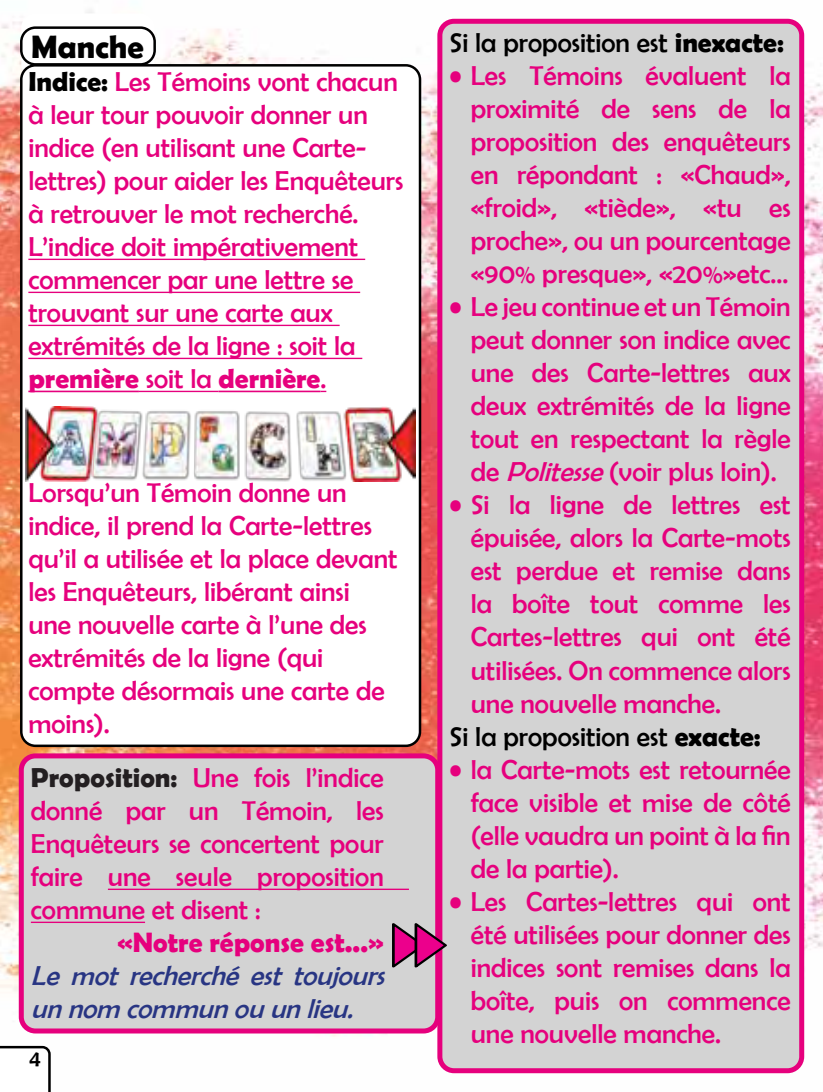
<style>
.page{position:relative;width:823px;height:1092px;background:#fff}
.page>*{position:absolute;margin:0;border:0;box-sizing:border-box;transform-origin:0 0}
.t1{font:700 32.5px "Berlin Sans FB Demi";color:#000}
.t2{font:27.5px/33px "Berlin Sans FB";color:#e6007d;text-align:justify}
.t3{font:27.5px "Berlin Sans FB";color:#000}
.t4{font:italic 27.5px/33px "Berlin Sans FB";color:#283583}
.t5{font:700 27.5px "Berlin Sans FB Demi";color:#e6007d}
.t6{font:22.5px "Berlin Sans FB";color:#000}
.s1{font-family:"Berlin Sans FB Demi";font-weight:700;color:#000}
.s2{font-family:"Berlin Sans FB";font-weight:400}
.s3{font-family:"Berlin Sans FB Demi";font-weight:700;color:#231f21}
.s4{font-family:"Berlin Sans FB Demi";font-weight:700}
.s5{font-style:italic}
</style>
<div class="page">
<img style="left:0;top:10px;width:822px;height:1064px">
<div style="left:21px;top:13px;width:133px;height:65px;background:#fff;border-radius:14px"></div>
<div style="left:20px;top:26px;width:136px;height:40px;border:2px solid #000;border-radius:14px"></div>
<div style="left:21px;top:755px;width:416px;height:275px;background:#d3d3d3;border-radius:14px"></div>
<hr style="left:108px;top:888px;width:300px;height:1px;background:#e6007d">
<hr style="left:31px;top:921px;width:114px;height:1px;background:#e6007d">
<div style="left:19px;top:753px;width:421px;height:280px;border:5px solid #e6007d;border-radius:14px"></div>
<div style="left:439px;top:21px;width:362px;height:1049px;background:#d3d3d3;border-radius:14px"></div>
<div style="left:437px;top:19px;width:366px;height:1054px;border:5px solid #e6007d;border-radius:14px"></div>
<div style="left:21px;top:65px;width:399px;height:680px;background:#fff;border-radius:14px"></div>
<div style="left:20px;top:64px;width:401px;height:683px;border:2px solid #000;border-radius:14px"></div>
<hr style="left:28px;top:259px;width:337px;height:1px;background:#e6007d">
<hr style="left:28px;top:292px;width:332px;height:1px;background:#e6007d">
<hr style="left:28px;top:325px;width:311px;height:1px;background:#e6007d">
<hr style="left:28px;top:358px;width:334px;height:1px;background:#e6007d">
<hr style="left:28px;top:390px;width:111px;height:2px;background:#e6007d">
<hr style="left:139px;top:391px;width:79px;height:1px;background:#e6007d">
<hr style="left:218px;top:390px;width:102px;height:2px;background:#e6007d">
<img style="left:25px;top:406px;width:390px;height:75px">
<svg style="left:392px;top:922px;width:55px;height:45px"></svg>
<svg style="left:0;top:1045px;width:51px;height:46px"></svg>
<p class="t1" style="left:31px;top:28px;width:114px">Manche</p>
<p class="t2" style="left:28px;top:65px;width:376px;text-align:left"><span class="s1">Indice:</span> Les Témoins vont chacun à leur tour pouvoir donner un indice (en utilisant une Carte&shy;lettres) pour aider les Enquêteurs à retrouver le mot recherché.<br>L’indice doit impérativement commencer par une lettre se trouvant sur une carte aux extrémités de la ligne : soit la</p>
<p class="t5" style="left:28px;top:362px;width:299px">première <span class="s2">soit la</span> dernière<span class="s2">.</span></p>
<p class="t2" style="left:28px;top:476px;width:370px;text-align:left">Lorsqu’un Témoin donne un indice, il prend la Carte-lettres qu’il a utilisée et la place devant les Enquêteurs, libérant ainsi une nouvelle carte à l’une des extrémités de la ligne (qui compte désormais une carte de moins).</p>
<p class="t2" style="left:31px;top:760px;width:354px"><span class="s3">Proposition:</span> Une fois l’indice donné par un Témoin, les Enquêteurs se concertent pour faire une seule proposition commune et disent :</p>
<p class="t5" style="left:117px;top:926px;width:268px">«Notre réponse est...»</p>
<p class="t4" style="left:31px;top:958px;width:362px">Le mot recherché est toujours unnom communou unlieu.</p>
<p class="t6" style="left:29px;top:1045px;width:13px">4</p>
<p class="t3" style="left:449px;top:27px;width:336px">Si la proposition est <span class="s4">inexacte:</span></p>
<p class="t2" style="left:470px;top:59px;width:321px;text-indent:-21px">• Les Témoins évaluent la proximité de sens de la proposition des enquêteurs en répondant : «Chaud», «froid», «tiède», «tu es proche», ou un pourcentage «90% presque», «20%»etc...</p>
<p class="t2" style="left:470px;top:290px;width:321px;text-indent:-21px">• Le jeu continue et un Témoin peut donner son indice avec une des Carte-lettres aux deux extrémités de la ligne tout en respectant la règle de <span class="s5">Politesse</span>(voir plus loin).</p>
<p class="t2" style="left:449px;top:488px;width:342px">• Si la ligne de lettres est</p>
<p class="t2" style="left:470px;top:521px;width:321px">épuisée, alors la Carte-mots</p>
<p class="t2" style="left:470px;top:554px;width:321px">est perdue et remise dans</p>
<p class="t2" style="left:470px;top:587px;width:321px">la boîte tout comme les</p>
<p class="t2" style="left:470px;top:620px;width:321px">Cartes-lettres qui ont été</p>
<p class="t2" style="left:470px;top:653px;width:321px">utilisées. On commence alors</p>
<p class="t2" style="left:470px;top:686px;width:251px">une nouvelle manche.</p>
<p class="t3" style="left:449px;top:720px;width:312px">Si la proposition est <span class="s4">exacte:</span></p>
<p class="t2" style="left:470px;top:752px;width:321px;text-indent:-21px">• la Carte-mots est retournée face visible et mise de côté (elle vaudra un point à la fin de la partie).</p>
<p class="t2" style="left:470px;top:884px;width:321px;text-indent:-21px">• Les Cartes-lettres qui ont été utilisées pour donner des indices sont remises dans la boîte, puis on commence une nouvelle manche.</p>
</div>
